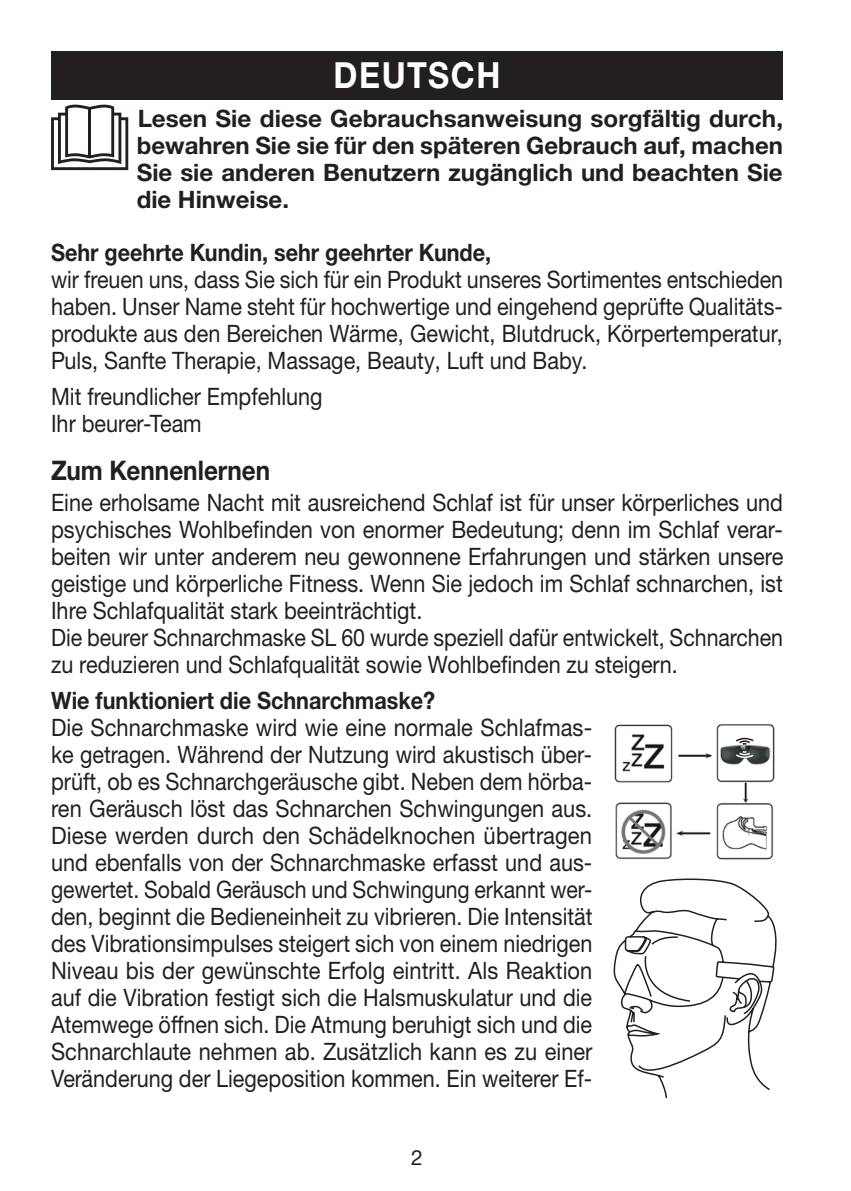
<style>
.page{position:relative;width:851px;height:1191px;background:#fff}
.page>*{position:absolute;margin:0;border:0;box-sizing:border-box;transform-origin:0 0}
.t1{font:700 36px "Helvetica Neue LTW1 G";letter-spacing:.05em;color:#fff;scale:.9 1}
.t2{font:700 27px "Helvetica Neue LTW1 G";color:#231f20;scale:.9 1}
.t3{font:24px/27px "Helvetica Neue LTW1 G";color:#231f20;text-align:justify;scale:.91 1}
.t4{font:24px/27px "Helvetica Neue LTW1 G";color:#231f20;scale:.9 1}
.t5{font:24px/27px "Helvetica Neue LTW1 G";color:#231f20;text-align:justify;scale:.89 1}
.t6{font:700 24px/27px "Helvetica Neue LTW1 G";color:#231f20;text-align:justify}
.t7{font:700 24px "Helvetica Neue LTW1 G";color:#231f20;scale:.9 1}
.t8{font:21px "Helvetica Neue LTW1 G";color:#231f20}
</style>
<div class="page">
<div style="left:51px;top:51px;width:731px;height:49px;background:#231f20"></div>
<svg style="left:613px;top:878px;width:163px;height:219px"></svg>
<img style="left:614px;top:724px;width:161px;height:136px">
<svg style="left:734px;top:737px;width:21px;height:21px"></svg>
<svg style="left:51px;top:105px;width:77px;height:65px"></svg>
<hr style="left:88px;top:108px;width:3px;height:49px;background:#231f20">
<h1 class="t1" style="left:333px;top:53px;width:187px">DEUTSCH</h1>
<p class="t6" style="left:137px;top:104px;width:647px">Lesen Sie diese Gebrauchsanweisung sorgfältig durch, bewahren Sie sie für den späteren Gebrauch auf, machen Sie sie anderen Benutzern zugänglich und beachten Sie die Hinweise.</p>
<p class="t7" style="left:51px;top:238px;width:490px">Sehr geehrte Kundin, sehr geehrter Kunde,</p>
<p class="t5" style="left:51px;top:266px;width:823px">wir freuen uns, dass Sie sich für ein Produkt unseres Sortimentes entschieden haben. Unser Name steht für hochwertige und eingehend geprüfte Qualitäts&shy;produkte aus den Bereichen Wärme, Gewicht, Blutdruck, Körpertemperatur, Puls, Sanfte Therapie, Massage, Beauty, Luft und Baby.</p>
<p class="t4" style="left:51px;top:382px;width:303px">Mit freundlicher Empfehlung<br>Ihr beurer-Team</p>
<p class="t2" style="left:51px;top:454px;width:245px">Zum Kennenlernen</p>
<p class="t4" style="left:51px;top:489px;width:815px">Eine erholsame Nacht mit ausreichend Schlaf ist für unser körperliches und psychisches Wohlbefinden von enormer Bedeutung; denn im Schlaf verar&shy;beiten wir unter anderem neu gewonnene Erfahrungen und stärken unsere geistige und körperliche Fitness. Wenn Sie jedoch im Schlaf schnarchen, ist Ihre Schlafqualität stark beeinträchtigt.<br>Die beurer Schnarchmaske SL 60 wurde speziell dafür entwickelt, Schnarchen zu reduzieren und Schlafqualität sowie Wohlbefinden zu steigern.</p>
<p class="t7" style="left:51px;top:685px;width:428px">Wie funktioniert die Schnarchmaske?</p>
<p class="t3" style="left:51px;top:714px;width:596px">Die Schnarchmaske wird wie eine normale Schlafmas&shy;ke getragen. Während der Nutzung wird akustisch über&shy;prüft, ob es Schnarchgeräusche gibt. Neben dem hörba&shy;ren Geräusch löst das Schnarchen Schwingungen aus.<br>Diese werden durch den Schädelknochen übertragen und ebenfalls von der Schnarchmaske erfasst und aus&shy;gewertet. Sobald Geräusch und Schwingung erkannt wer&shy;den, beginnt die Bedieneinheit zu vibrieren. Die Intensität des Vibrationsimpulses steigert sich von einem niedrigen Niveau bis der gewünschte Erfolg eintritt. Als Reaktion auf die Vibration festigt sich die Halsmuskulatur und die Atemwege öffnen sich. Die Atmung beruhigt sich und die Schnarchlaute nehmen ab. Zusätzlich kann es zu einer Veränderung der Liegeposition kommen. Ein weiterer Ef-</p>
<p class="t8" style="left:411px;top:1145px;width:13px">2</p>
</div>
